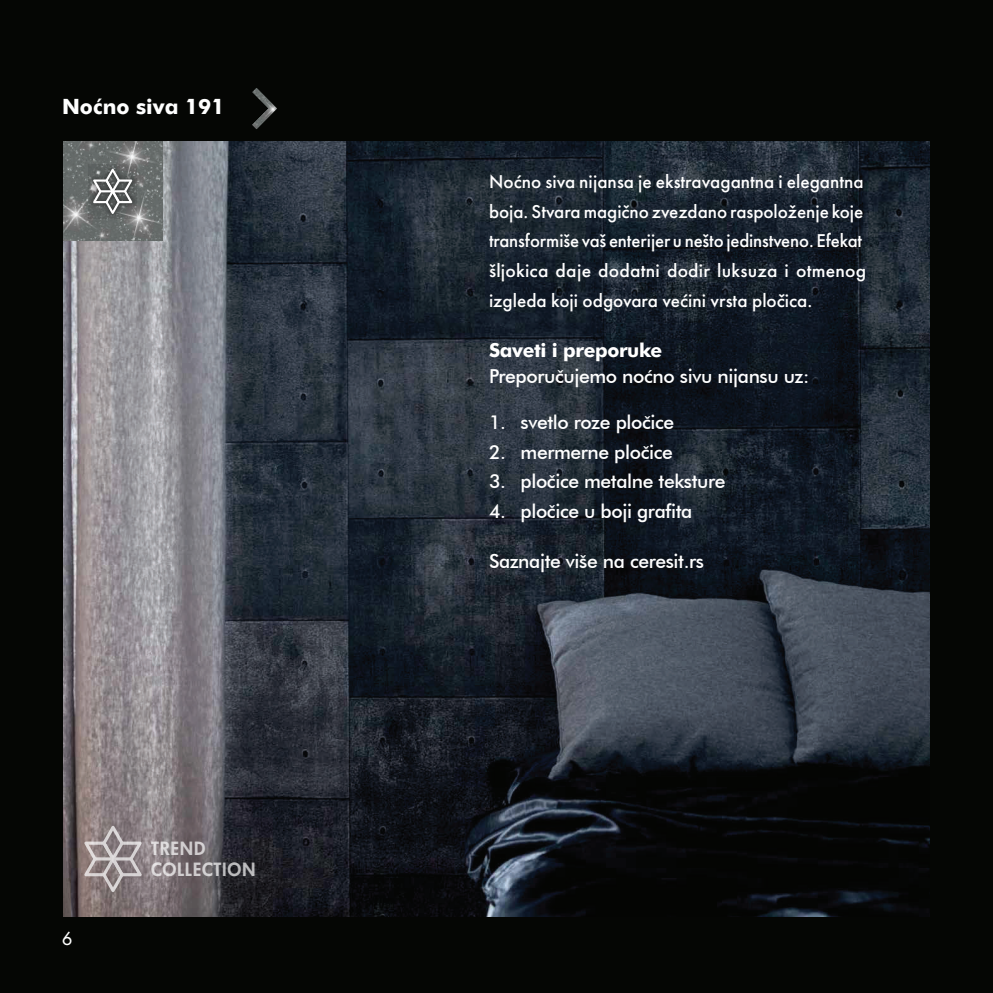
<style>
.page{position:relative;width:993px;height:993px;background:#fff}
.page>*{position:absolute;margin:0;border:0;box-sizing:border-box;transform-origin:0 0}
.t1{font:700 21px "Futura BT";color:#fff}
.t2{font:500 19.25px/29.8px "Futura PT";color:#fff}
.t3{font:500 19.25px "Futura BT";letter-spacing:-.02em;color:#fff}
.t4{font:700 19.25px "Futura BT";letter-spacing:-.02em;color:#fff}
.t5{font:700 17.85px/21.3px "IS Futura CEHU";letter-spacing:.04em;color:#fff}
.t6{font:500 17.5px "Futura Std";color:#fff}
</style>
<div class="page">
<div style="left:0;top:0;width:992px;height:992px;background:#050604"></div>
<img style="left:63px;top:142px;width:866px;height:774px">
<img style="left:63px;top:142px;width:99px;height:99px">
<svg style="left:88px;top:164px;width:49px;height:55px"></svg>
<svg style="left:93px;top:169px;width:39px;height:45px;background:#818483"></svg>
<svg style="left:84px;top:825px;width:58px;height:66px;background:#9b9091"></svg>
<img style="left:252px;top:88px;width:25px;height:41px">
<p class="t1" style="left:62px;top:94px;width:164px">Noćno siva 191</p>
<p class="t6" style="left:62px;top:926px;width:12px">6</p>
<p class="t5" style="left:151px;top:836px;width:106px">TREND<br>COLLECTION</p>
<p class="t2" style="left:489px;top:166px;width:378px">Noćno siva nijansa je ekstravagantna i elegantna boja. Stvara magično zvezdano raspoloženje koje transformiše vaš enterijer u nešto jedinstveno. Efekat šljokica daje dodatni dodir luksuza i otmenog izgleda koji odgovara većini vrsta pločica.</p>
<p class="t4" style="left:489px;top:338px;width:174px">Saveti i preporuke</p>
<p class="t3" style="left:489px;top:364px;width:322px">Preporučujemo noćno sivu nijansu uz:</p>
<p class="t3" style="left:489px;top:410px;width:187px">1. svetlo roze pločice</p>
<p class="t3" style="left:489px;top:440px;width:185px">2. mermerne pločice</p>
<p class="t3" style="left:489px;top:469px;width:238px">3. pločice metalne teksture</p>
<p class="t3" style="left:489px;top:499px;width:205px">4. pločice u boji grafita</p>
<p class="t3" style="left:489px;top:549px;width:216px">Saznajte više na ceresit.rs</p>
</div>
